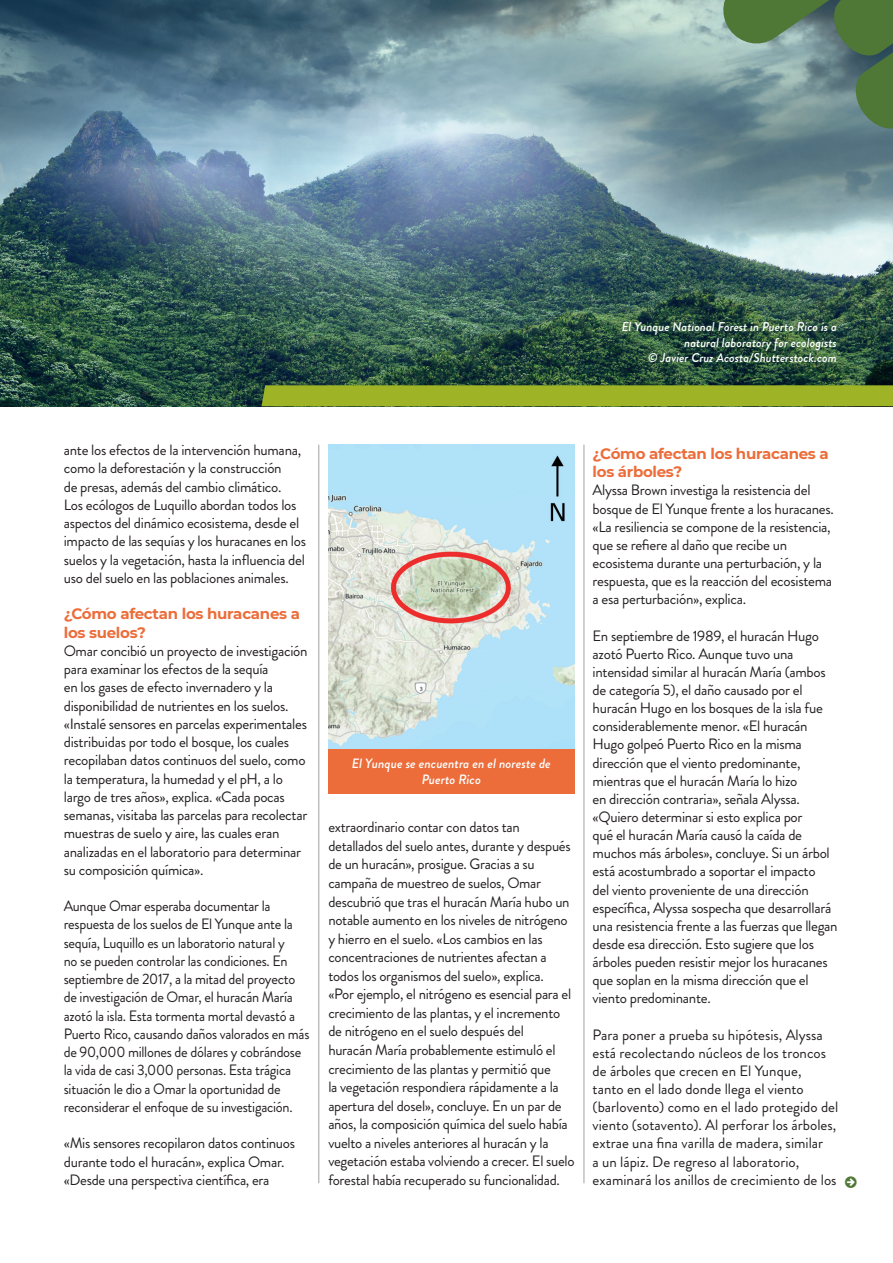
<style>
.page{position:relative;width:893px;height:1263px;background:#fff}
.page>*{position:absolute;margin:0;border:0;box-sizing:border-box;transform-origin:0 0}
.t1{font:15px/18.1px "Brandon Grotesque";letter-spacing:-.02em;color:#231f20}
.t2{font:15px/18.3px "Brandon Grotesque";letter-spacing:-.02em;color:#231f20;scale:.96 1}
.t3{font:15px/18.1px "Brandon Grotesque";color:#231f20}
.t4{font:700 15px/18.3px "Montserrat";letter-spacing:-.02em;color:#ec6d3a}
.t5{font:italic 500 13.5px/16.2px "Brandon Grotesque";color:#fff;text-align:center}
.t6{font:italic 500 12.75px/15.3px "Brandon Grotesque";color:#fff;text-align:right}
</style>
<div class="page">
<img style="left:0;top:0;width:893px;height:406px">
<hr style="left:318px;top:445px;width:1px;height:738px;background:#a0a1a5">
<hr style="left:584px;top:445px;width:1px;height:738px;background:#a0a1a5">
<svg style="left:719px;top:0;width:174px;height:133px;background:#698a77"></svg>
<div style="left:261px;top:385px;width:632px;height:21px;background:#9eb326"></div>
<img style="left:328px;top:445px;width:247px;height:304px">
<div style="left:328px;top:749px;width:247px;height:44px;background:#ec6d3a"></div>
<p class="t6" style="left:622px;top:319px;width:217px">El Yunque National Forest in Puerto Rico is a natural laboratory for ecologists</p>
<p class="t6" style="left:648px;top:350px;width:190px">© Javier Cruz Acosta/Shutterstock.com</p>
<p class="t1" style="left:64px;top:441px;width:244px">ante los efectos de la intervención humana, como la deforestación y la construcción<br>de presas, además del cambio climático.<br>Los ecólogos de Luquillo abordan todos los aspectos del dinámico ecosistema, desde el impacto de las sequías y los huracanes en los suelos y la vegetación, hasta la influencia del uso del suelo en las poblaciones animales.</p>
<p class="t4" style="left:64px;top:604px;width:238px">¿Cómo afectan los huracanes a los suelos?</p>
<p class="t1" style="left:64px;top:642px;width:245px">Omar concibió un proyecto de investigación para examinar los efectos de la sequía<br>en los gases de efecto invernadero y la disponibilidad de nutrientes en los suelos. «Instalé sensores en parcelas experimentales distribuidas por todo el bosque, los cuales recopilaban datos continuos del suelo, como la temperatura, la humedad y el pH, a lo largo de tres años», explica. «Cada pocas semanas, visitaba las parcelas para recolectar muestras de suelo y aire, las cuales eran analizadas en el laboratorio para determinar su composición química».</p>
<p class="t2" style="left:64px;top:897px;width:257px">Aunque Omar esperaba documentar la respuesta de los suelos de El Yunque ante la sequía, Luquillo es un laboratorio natural y<br>no se pueden controlar las condiciones. En septiembre de 2017, a la mitad del proyecto de investigación de Omar, el huracán María azotó la isla. Esta tormenta mortal devastó a Puerto Rico, causando daños valorados en más de 90,000 millones de dólares y cobrándose la vida de casi 3,000 personas. Esta trágica situación le dio a Omar la oportunidad de reconsiderar el enfoque de su investigación.</p>
<p class="t1" style="left:64px;top:1134px;width:233px">«Mis sensores recopilaron datos continuos durante todo el huracán», explica Omar. «Desde una perspectiva científica, era</p>
<p class="t5" style="left:352px;top:755px;width:200px">El Yunque se encuentra en el noreste de<br>Puerto Rico</p>
<p class="t1" style="left:328px;top:818px;width:248px;line-height:18.6px">extraordinario contar con datos tan detallados del suelo antes, durante y después de un huracán», prosigue. Gracias a su campaña de muestreo de suelos, Omar descubrió que tras el huracán María hubo un notable aumento en los niveles de nitrógeno y hierro en el suelo. «Los cambios en las concentraciones de nutrientes afectan a todos los organismos del suelo», explica.<br>«Por ejemplo, el nitrógeno es esencial para el crecimiento de las plantas, y el incremento de nitrógeno en el suelo después del<br>huracán María probablemente estimuló el crecimiento de las plantas y permitió que<br>la vegetación respondiera rápidamente a la apertura del dosel», concluye. En un par de años, la composición química del suelo había vuelto a niveles anteriores al huracán y la vegetación estaba volviendo a crecer. El suelo forestal había recuperado su funcionalidad.</p>
<p class="t4" style="left:593px;top:444px;width:238px">¿Cómo afectan los huracanes a los árboles?</p>
<p class="t1" style="left:593px;top:481px;width:243px">Alyssa Brown investiga la resistencia del bosque de El Yunque frente a los huracanes. «La resiliencia se compone de la resistencia, que se refiere al daño que recibe un ecosistema durante una perturbación, y la respuesta, que es la reacción del ecosistema a esa perturbación», explica.</p>
<p class="t1" style="left:593px;top:626px;width:247px">En septiembre de 1989, el huracán Hugo azotó Puerto Rico. Aunque tuvo una intensidad similar al huracán María (ambos de categoría 5), el daño causado por el huracán Hugo en los bosques de la isla fue considerablemente menor. «El huracán Hugo golpeó Puerto Rico en la misma dirección que el viento predominante, mientras que el huracán María lo hizo<br>en dirección contraria», señala Alyssa. «Quiero determinar si esto explica por<br>qué el huracán María causó la caída de muchos más árboles», concluye. Si un árbol está acostumbrado a soportar el impacto<br>del viento proveniente de una dirección específica, Alyssa sospecha que desarrollará una resistencia frente a las fuerzas que llegan desde esa dirección. Esto sugiere que los árboles pueden resistir mejor los huracanes que soplan en la misma dirección que el viento predominante.</p>
<p class="t3" style="left:593px;top:1025px;width:247px">Para poner a prueba su hipótesis, Alyssa está recolectando núcleos de los troncos de árboles que crecen en El Yunque,<br>tanto en el lado donde llega el viento (barlovento) como en el lado protegido del viento (sotavento). Al perforar los árboles, extrae una fina varilla de madera, similar<br>a un lápiz. De regreso al laboratorio, examinará los anillos de crecimiento de los</p>
</div>
